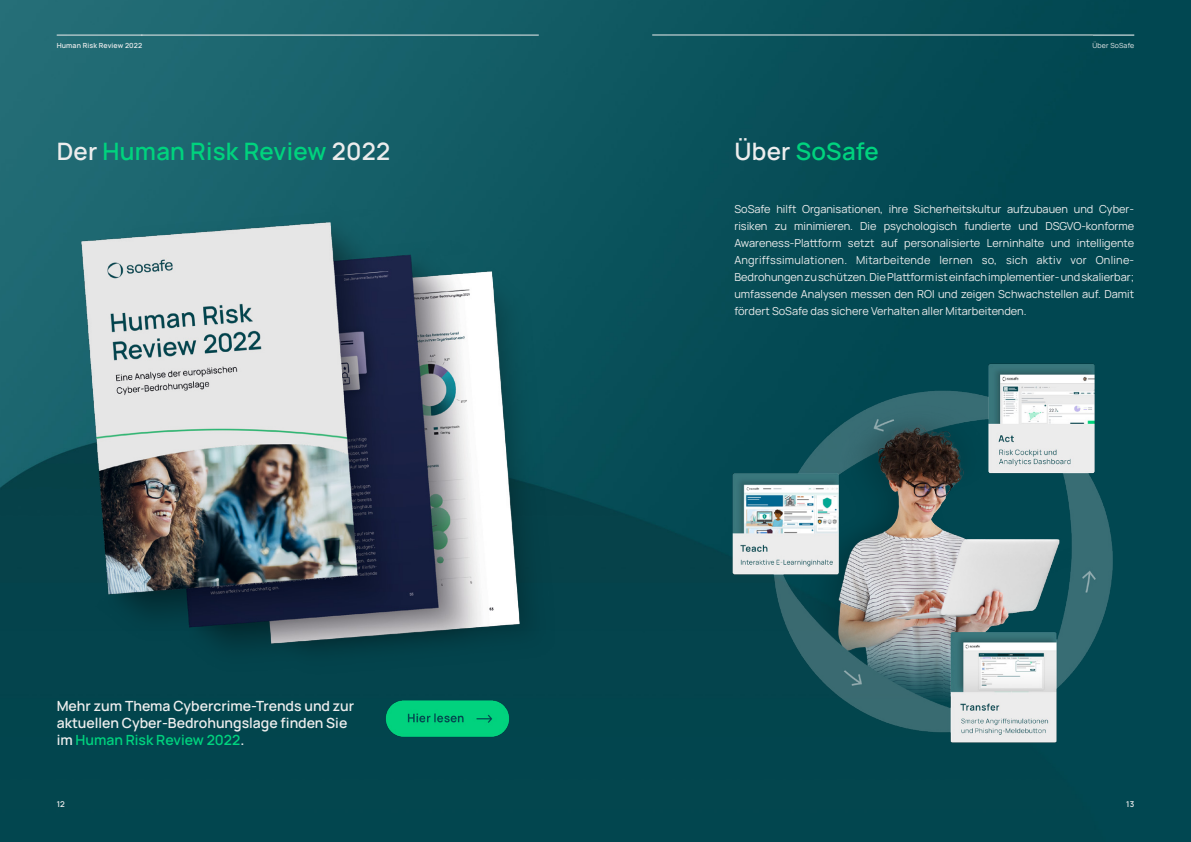
<style>
.page{position:relative;width:1191px;height:842px;background:#fff}
.page>*{position:absolute;margin:0;border:0;box-sizing:border-box;transform-origin:0 0}
.t1{font:600 24px "Manrope";letter-spacing:.01em;color:#00d37e}
.t2{font:600 14px/17px "Manrope";color:#ededed}
.t3{font:11px/17px "Manrope";color:#ededed;text-align:justify}
.t4{font:600 8px "Manrope";color:#ededed}
.t5{font:600 7px "Manrope";letter-spacing:.02em;color:#ededed}
.t6{font:7px "Manrope";letter-spacing:.02em;color:#ededed}
.s1{color:#ededed}
.s2{color:#00d37e}
</style>
<div class="page">
<img style="left:0;top:0;width:1191px;height:842px">
<hr style="left:141px;top:35px;width:398px;height:1px;background:#ededed">
<hr style="left:57px;top:35px;width:85px;height:1px;background:#ededed">
<hr style="left:1093px;top:35px;width:41px;height:1px;background:#fff">
<hr style="left:652px;top:35px;width:441px;height:1px;background:#ededed">
<img style="left:70px;top:197px;width:484px;height:495px">
<img style="left:724px;top:346px;width:406px;height:427px">
<img style="left:386px;top:699px;width:123px;height:38px">
<p class="t5" style="left:57px;top:41px;width:87px">Human Risk Review 2022</p>
<p class="t1" style="left:57px;top:134px;width:335px"><span class="s1">Der</span> Human Risk Review <span class="s1">2022</span></p>
<p class="t2" style="left:57px;top:696px;width:299px">Mehr zum Thema Cybercrime-Trends und zur aktuellen Cyber-Bedrohungslage finden Sie im <span class="s2">Human Risk Review 2022</span>.</p>
<p class="t1" style="left:734px;top:134px;width:146px"><span class="s1">Über</span> SoSafe</p>
<p class="t6" style="left:1092px;top:41px;width:43px">Über SoSafe</p>
<p class="t3" style="left:734px;top:200px;width:401px">SoSafe hilft Organisationen, ihre Sicherheitskultur aufzubauen und Cyber&shy;risiken zu minimieren. Die psychologisch fundierte und DSGVO-konforme Awareness-Plattform setzt auf personalisierte Lerninhalte und intelligente Angriffssimulationen. Mitarbeitende lernen so, sich aktiv vor Online-Bedrohungen zu schützen. Die Plattform ist einfach implementier- und skalierbar; umfassende Analysen messen den ROI und zeigen Schwachstellen auf. Damit fördert SoSafe das sichere Verhalten aller Mitarbeitenden.</p>
<p class="t4" style="left:57px;top:798px;width:10px">12</p>
<p class="t4" style="left:1126px;top:798px;width:10px">13</p>
</div>
